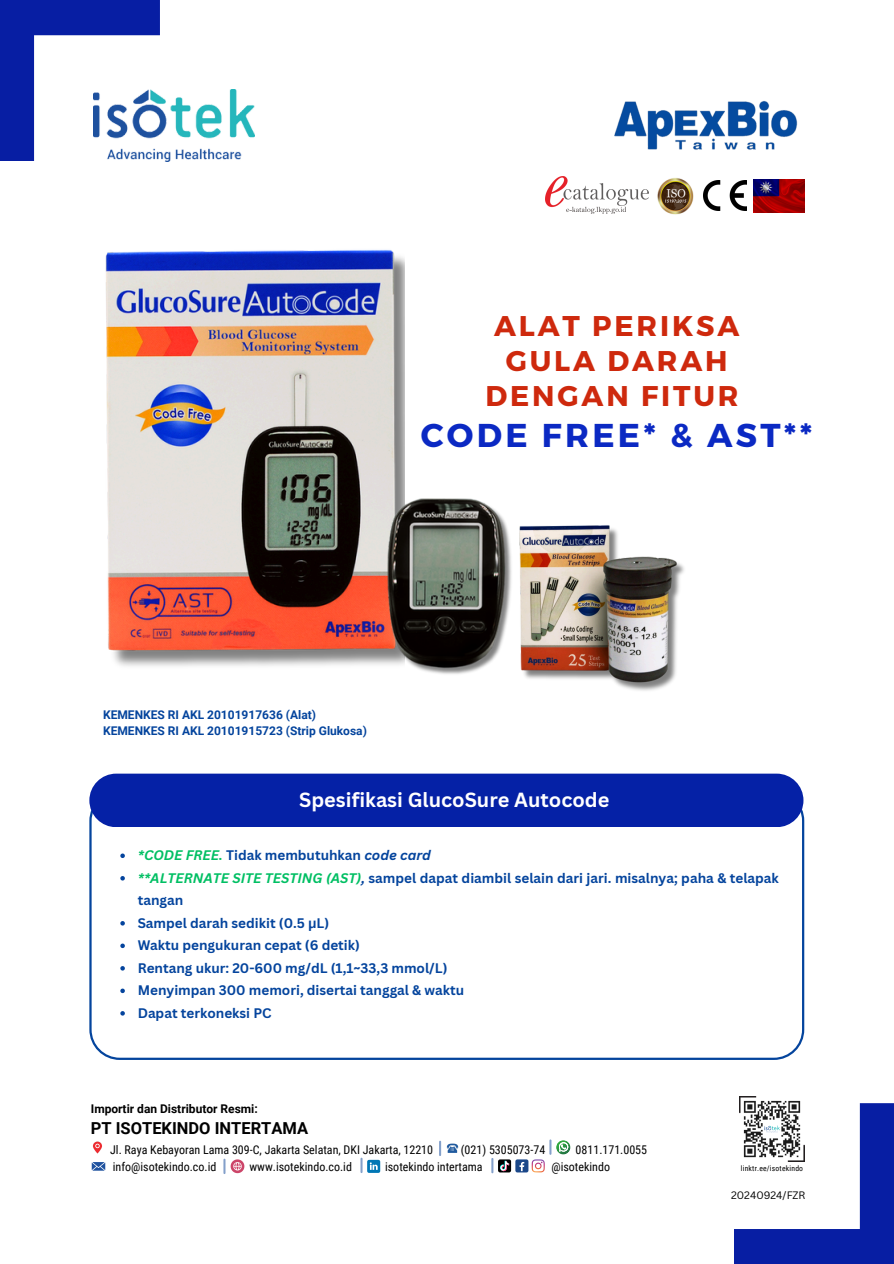
<style>
.page{position:relative;width:894px;height:1264px;background:#fff}
.page>*{position:absolute;margin:0;border:0;box-sizing:border-box;transform-origin:0 0}
.t1{font:700 33px "Montserrat";letter-spacing:.1em;color:#0b29c3}
.t2{font:700 28.5px/34.8px "Montserrat";letter-spacing:.1em;color:#ce290d;text-align:center}
.t3{font:700 19.95px "Canva Sans";color:#fff}
.t4{font:700 16.5px "Roboto";color:#000}
.t5{font:700 13.5px/22.5px "Canva Sans";color:#04449d}
.t6{font:12px "Roboto Condensed";color:#000}
.t7{font:700 12px/16px "Roboto";color:#04449d}
.t8{font:700 12px "Roboto";color:#000}
.t9{font:10.5px "Canva Sans";color:#000}
.t10{font:7.65px "Roboto Condensed";letter-spacing:.025em;color:#000}
.s1{font-style:italic;color:#00bf63}
.s2{font-style:italic}
</style>
<div class="page">
<svg style="left:0;top:0;width:160px;height:161px"></svg>
<img style="left:614px;top:100px;width:184px;height:50px">
<img style="left:93px;top:1141px;width:9px;height:13px">
<svg style="left:439px;top:1140px;width:19px;height:15px"></svg>
<svg style="left:92px;top:1162px;width:13px;height:8px"></svg>
<div style="left:515px;top:1159px;width:13px;height:13px;background:#1a4789;border-radius:2px"></div>
<svg style="left:519px;top:1162px;width:5px;height:9px"></svg>
<img style="left:739px;top:1096px;width:62px;height:7px">
<svg style="left:531px;top:1140px;width:39px;height:32px"></svg>
<svg style="left:223px;top:1159px;width:21px;height:14px"></svg>
<svg style="left:491px;top:1158px;width:20px;height:14px"></svg>
<svg style="left:360px;top:1158px;width:20px;height:14px"></svg>
<img style="left:94px;top:89px;width:161px;height:72px">
<img style="left:105px;top:249px;width:299px;height:417px">
<img style="left:387px;top:495px;width:122px;height:179px">
<img style="left:509px;top:525px;width:175px;height:166px">
<img style="left:753px;top:180px;width:50px;height:32px">
<img style="left:655px;top:175px;width:41px;height:42px;border-radius:50%">
<img style="left:703px;top:180px;width:43px;height:30px">
<img style="left:545px;top:176px;width:103px;height:38px">
<svg style="left:89px;top:790px;width:715px;height:269px"></svg>
<div style="left:89px;top:773px;width:714px;height:54px;background:#0521a6;border-radius:27px"></div>
<svg style="left:734px;top:1103px;width:159px;height:160px"></svg>
<svg style="left:120px;top:853px;width:5px;height:5px"></svg>
<svg style="left:120px;top:876px;width:5px;height:4px"></svg>
<svg style="left:120px;top:921px;width:5px;height:4px"></svg>
<svg style="left:120px;top:943px;width:5px;height:5px"></svg>
<svg style="left:120px;top:966px;width:5px;height:4px"></svg>
<svg style="left:120px;top:988px;width:5px;height:5px"></svg>
<svg style="left:120px;top:1011px;width:5px;height:4px"></svg>
<p class="t2" style="left:485px;top:307px;width:255px">ALAT PERIKSA<br>GULA DARAH<br>DENGAN FITUR</p>
<p class="t1" style="left:420px;top:413px;width:393px">CODE FREE* &amp; AST**</p>
<p class="t7" style="left:103px;top:706px;width:265px">KEMENKES RI AKL 20101917636 (Alat)<br>KEMENKES RI AKL 20101915723 (Strip Glukosa)</p>
<p class="t3" style="left:299px;top:785px;width:312px">Spesifikasi GlucoSure Autocode</p>
<p class="t5" style="left:138px;top:843px;width:294px"><span class="s1">*CODE FREE.</span> Tidak membutuhkan <span class="s2">code card</span></p>
<p class="t5" style="left:138px;top:866px;width:642px"><span class="s1">**ALTERNATE SITE TESTING (AST)</span><span class="s2">,</span> sampel dapat diambil selain dari jari. misalnya; paha &amp; telapak tangan</p>
<p class="t5" style="left:138px;top:911px;width:193px">Sampel darah sedikit (0.5 µL)</p>
<h1 class="t5" style="left:138px;top:933px;width:224px">Waktu pengukuran cepat (6 detik)</h1>
<p class="t5" style="left:138px;top:956px;width:311px">Rentang ukur: 20-600 mg/dL (1,1~33,3 mmol/L)</p>
<p class="t5" style="left:138px;top:978px;width:328px">Menyimpan 300 memori, disertai tanggal &amp; waktu</p>
<h4 class="t5" style="left:138px;top:1001px;width:135px">Dapat terkoneksi PC</h4>
<p class="t8" style="left:91px;top:1101px;width:168px">Importir dan Distributor Resmi:</p>
<p class="t4" style="left:91px;top:1118px;width:219px">PT ISOTEKINDO INTERTAMA</p>
<p class="t6" style="left:110px;top:1142px;width:324px">Jl. Raya Kebayoran Lama 309-C, Jakarta Selatan, DKI Jakarta, 12210</p>
<p class="t6" style="left:461px;top:1142px;width:86px">(021) 5305073-74</p>
<p class="t6" style="left:575px;top:1142px;width:73px">0811.171.0055</p>
<p class="t6" style="left:113px;top:1159px;width:105px">info@isotekindo.co.id</p>
<p class="t6" style="left:249px;top:1159px;width:104px">www.isotekindo.co.id</p>
<p class="t6" style="left:385px;top:1159px;width:99px">isotekindo intertama</p>
<p class="t6" style="left:551px;top:1159px;width:60px">@isotekindo</p>
<p class="t10" style="left:740px;top:1163px;width:64px">linktr.ee/isotekindo</p>
<h2 class="t9" style="left:731px;top:1187px;width:76px">20240924/FZR</h2>
</div>
